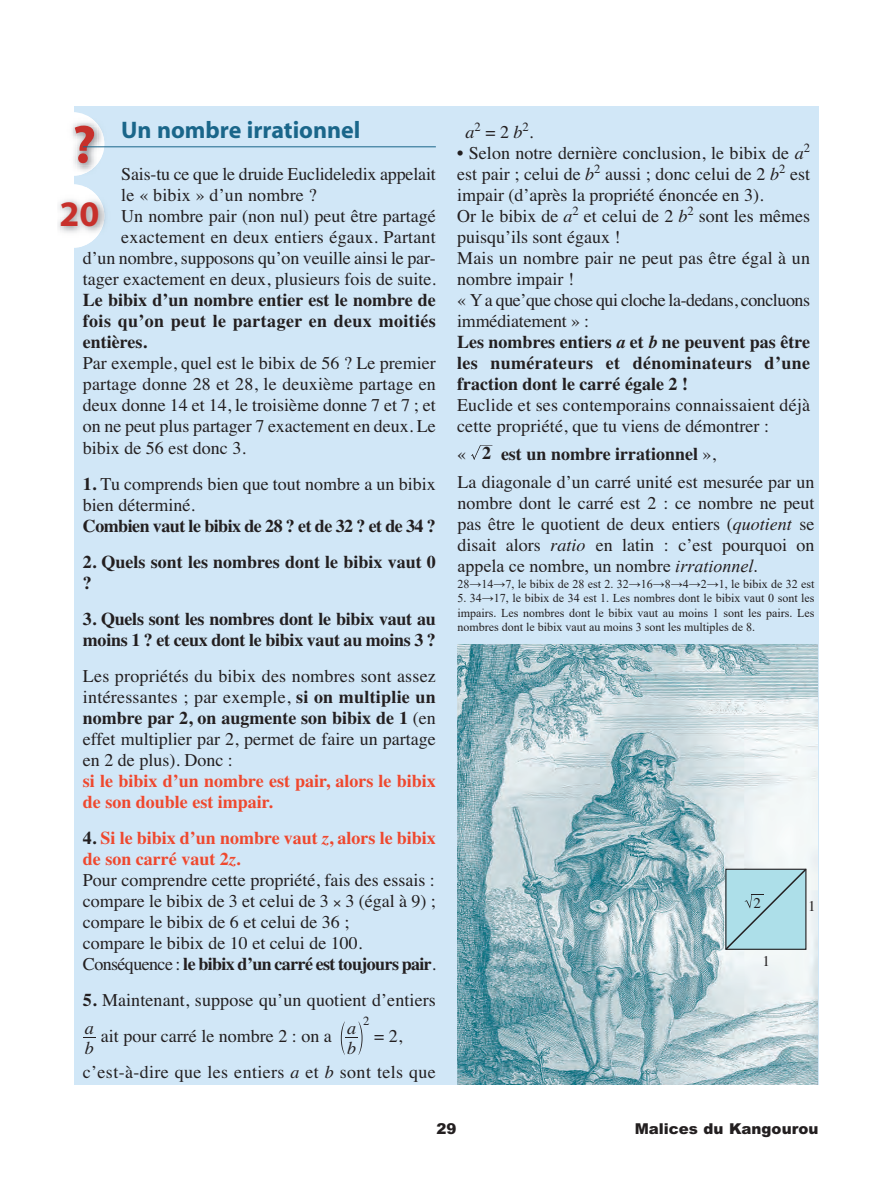
<style>
.page{position:relative;width:893px;height:1191px;background:#fff}
.page>*{position:absolute;margin:0;border:0;box-sizing:border-box;transform-origin:0 0}
.t1{font:700 36px "Myriad";color:#c7302b}
.t2{font:700 24px "Myriad";color:#1a668a}
.t3{font:18px/21px "Times";color:#231f20}
.t4{font:700 18px/21px "Times";letter-spacing:-.015em;color:#231f20}
.t5{font:700 18px/21px "Times";color:#ef482e}
.t6{font:18px/36px "Times";letter-spacing:.02em;color:#231f20}
.t7{font:18px "Times New Roman";color:#231f20}
.t8{font:italic 18px "Times";color:#231f20}
.t9{font:900 15px "Arial";color:#231f20}
.t10{font:15px "Times";color:#231f20}
.t11{font:12.6px "Times";color:#231f20}
.t12{font:12px/14px "Times New Roman";color:#231f20;text-align:justify}
.s1{font-weight:700}
.s2{font-weight:700;color:#ef482e}
.s3{font-weight:700;font-style:italic;color:#ef482e}
.s4{font-style:italic}
.s5{font-weight:700;font-style:italic}
</style>
<div class="page">
<div style="left:74px;top:106px;width:744px;height:978px;background:#d1e7f7"></div>
<svg style="left:74px;top:184px;width:11px;height:64px"></svg>
<svg style="left:72px;top:112px;width:32px;height:64px"></svg>
<img style="left:104px;top:208px;width:2px;height:16px">
<img style="left:58px;top:187px;width:46px;height:60px">
<hr style="left:83px;top:147px;width:353px;height:1px;background:#1a668a">
<svg style="left:83px;top:1037px;width:12px;height:1px"></svg>
<svg style="left:341px;top:1021px;width:21px;height:34px"></svg>
<svg style="left:471px;top:445px;width:22px;height:15px"></svg>
<img style="left:457px;top:644px;width:361px;height:440px">
<svg style="left:724px;top:867px;width:84px;height:84px;background:#a6d1d9"></svg>
<h2 class="t2" style="left:121px;top:121px;width:241px">Un nombre irrationnel</h2>
<p class="t3" style="left:121px;top:164px;width:316px">Sais-tu ce que le druide Euclideledix appelait</p>
<p class="t3" style="left:121px;top:185px;width:197px">le « bibix » d’un nombre ?</p>
<p class="t3" style="left:121px;top:206px;width:316px">Un nombre pair (non nul) peut être partagé</p>
<p class="t3" style="left:121px;top:227px;width:316px">exactement en deux entiers égaux. Partant</p>
<p class="t3" style="left:83px;top:248px;width:354px">d’un nombre, supposons qu’on veuille ainsi le par-</p>
<p class="t3" style="left:83px;top:269px;width:354px">tager exactement en deux, plusieurs fois de suite.</p>
<p class="t4" style="left:83px;top:290px;width:354px;text-align:justify">Le bibix d’un nombre entier est le nombre de fois qu’on peut le partager en deux moitiés entières.</p>
<p class="t3" style="left:83px;top:353px;width:354px;text-align:justify">Par exemple, quel est le bibix de 56 ? Le premier partage donne 28 et 28, le deuxième partage en deux donne 14 et 14, le troisième donne 7 et 7 ; et on ne peut plus partager 7 exactement en deux. Le bibix de 56 est donc 3.</p>
<p class="t3" style="left:83px;top:473px;width:354px"><span class="s1">1.</span> Tu comprends bien que tout nombre a un bibix bien déterminé.</p>
<p class="t4" style="left:83px;top:515px;width:354px">Combien vaut le bibix de 28 ? et de 32 ? et de 34 ?</p>
<p class="t4" style="left:83px;top:551px;width:354px">2. Quels sont les nombres dont le bibix vaut 0 ?</p>
<p class="t4" style="left:83px;top:608px;width:354px">3. Quels sont les nombres dont le bibix vaut au moins 1 ? et ceux dont le bibix vaut au moins 3 ?</p>
<p class="t3" style="left:83px;top:665px;width:355px;text-align:justify">Les propriétés du bibix des nombres sont assez intéressantes ; par exemple, <span class="s1">si on multiplie un nombre par 2, on augmente son bibix de 1</span> (en effet multiplier par 2, permet de faire un partage en 2 de plus). Donc :</p>
<p class="t5" style="left:83px;top:770px;width:354px">si le bibix d’un nombre est pair, alors le bibix de son double est impair.</p>
<p class="t3" style="left:83px;top:827px;width:354px"><span class="s1">4.</span> <span class="s2">Si le bibix d’un nombre vaut</span> <span class="s3">z</span><span class="s2">, alors le bibix de son carré vaut 2</span><span class="s3">z</span><span class="s2">.<br></span>Pour comprendre cette propriété, fais des essais : compare le bibix de 3 et celui de 3 3 (égal à 9) ; compare le bibix de 6 et celui de 36 ;<br>compare le bibix de 10 et celui de 100.<br>Conséquence : <span class="s1">le bibix d’un carré est toujours pair</span>.</p>
<p class="t3" style="left:101px;top:981px;width:336px;line-height:36px;text-indent:-18px"><span class="s1">5.</span> Maintenant, suppose qu’un quotient d’entiers ait pour carré le nombre 2 : on a</p>
<h1 class="t1" style="left:60px;top:200px;width:41px">20</h1>
<p class="t11" style="left:363px;top:1008px;width:8px">2</p>
<p class="t8" style="left:347px;top:1011px;width:10px">a</p>
<p class="t8" style="left:85px;top:1012px;width:10px">a</p>
<p class="t6" style="left:83px;top:1017px;width:354px;text-indent:291px">= 2, c’est-à-dire que les entiers <span class="s4">a</span> et <span class="s4">b</span> sont tels que</p>
<p class="t8" style="left:347px;top:1032px;width:10px">b</p>
<p class="t8" style="left:85px;top:1032px;width:10px">b</p>
<p class="t3" style="left:466px;top:121px;width:69px"><span class="s4">a</span><sup>2</sup> = 2 <span class="s4">b</span><sup>2</sup>.</p>
<p class="t3" style="left:457px;top:142px;width:354px">• Selon notre dernière conclusion, le bibix de <span class="s4">a</span><sup>2 </sup>est pair ; celui de <span class="s4">b</span><sup>2</sup> aussi ; donc celui de 2 <span class="s4">b</span><sup>2</sup> est impair (d’après la propriété énoncée en 3).<br>Or le bibix de <span class="s4">a</span><sup>2</sup> et celui de 2 <span class="s4">b</span><sup>2</sup> sont les mêmes puisqu’ils sont égaux !<br>Mais un nombre pair ne peut pas être égal à un nombre impair !<br>« Y a que’que chose qui cloche la-dedans, concluons immédiatement » :<br><span class="s1">Les nombres entiers</span> <span class="s5">a</span> <span class="s1">et</span> <span class="s5">b</span> <span class="s1">ne peuvent pas être les numérateurs et dénominateurs d’une fraction dont le carré égale 2 !</span></p>
<p class="t3" style="left:457px;top:394px;width:354px">Euclide et ses contemporains connaissaient déjà cette propriété, que tu viens de démontrer :</p>
<p class="t3" style="left:457px;top:443px;width:10px">«</p>
<p class="t4" style="left:482px;top:441px;width:10px">2</p>
<p class="t3" style="left:457px;top:439px;width:359px;line-height:28.5px;text-indent:44px"><span class="s1">est un nombre irrationnel</span> »,<br>La diagonale d’un carré unité est mesurée par un</p>
<p class="t3" style="left:457px;top:492px;width:359px;text-align:justify">nombre dont le carré est 2 : ce nombre ne peut pas être le quotient de deux entiers (<span class="s4">quotient</span> se disait alors <span class="s4">ratio</span> en latin : c’est pourquoi on</p>
<p class="t7" style="left:457px;top:553px;width:302px">appela ce nombre, un nombre <span class="s4">irrationnel</span>.</p>
<p class="t12" style="left:457px;top:577px;width:359px">28→14→7, le bibix de 28 est 2. 32→16→8→4→2→1, le bibix de 32 est</p>
<p class="t12" style="left:457px;top:591px;width:359px">5. 34→17, le bibix de 34 est 1. Les nombres dont le bibix vaut 0 sont les impairs. Les nombres dont le bibix vaut au moins 1 sont les pairs. Les nombres dont le bibix vaut au moins 3 sont les multiples de 8.</p>
<p class="t10" style="left:754px;top:888px;width:9px">2</p>
<p class="t10" style="left:808px;top:892px;width:9px">1</p>
<p class="t10" style="left:763px;top:946px;width:9px">1</p>
<p class="t9" style="left:436px;top:1119px;width:22px">29</p>
<p class="t9" style="left:635px;top:1119px;width:185px">Malices du Kangourou</p>
</div>
